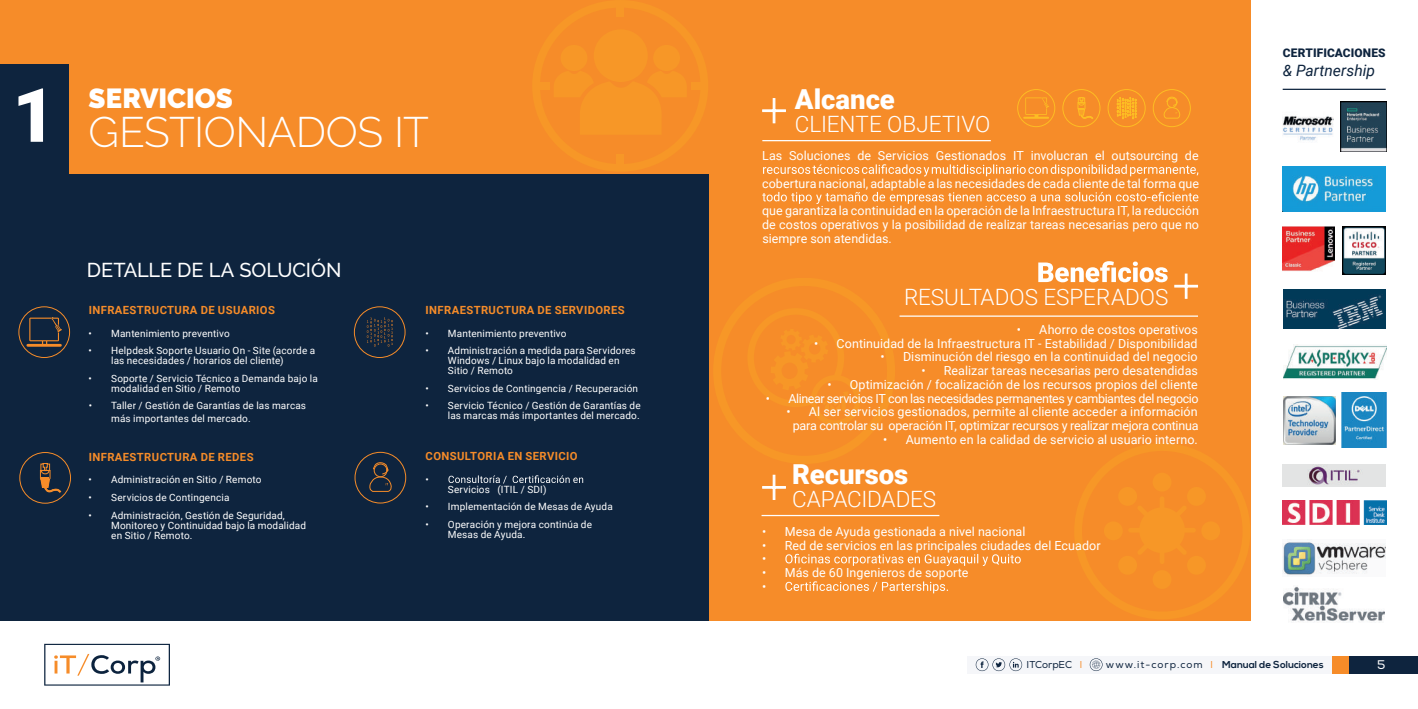
<style>
.page{position:relative;width:1418px;height:709px;background:#fff}
.page>*{position:absolute;margin:0;border:0;box-sizing:border-box;transform-origin:0 0}
.t1{font:300 42.5px "Raleway";letter-spacing:-.015em;color:#fff}
.t2{font:900 27.5px "Roboto";color:#fff}
.t3{font:900 27.5px "Raleway";color:#fff}
.t4{font:300 22.5px "Roboto";letter-spacing:-.005em;color:#fff}
.t5{font:500 20px "Raleway";letter-spacing:-.005em;color:#fff}
.t6{font:italic 15.62px "Roboto";color:#0e243e}
.t7{font:12.5px/13.8px "Roboto";letter-spacing:.005em;color:#fff}
.t8{font:12.5px "Roboto";letter-spacing:-.035em;color:#fff}
.t9{font:12.5px "Nexa";color:#fff}
.t10{font:900 11.88px "Roboto";letter-spacing:.01em;color:#0e243e}
.t11{font:700 11.25px "Roboto";letter-spacing:.035em;color:#f68c29}
.t12{font:10px/10px "Roboto";letter-spacing:.015em;color:#fff}
.t13{font:700 10px "Nexa";color:#0e243e}
.t14{font:10px "Nexa";letter-spacing:-.005em;color:#0e243e}
.s1{font-family:"Roboto";font-weight:900;font-size:75px}
.s2{color:#f68c29}
.s3{font-weight:400}
.s4{font-weight:400;color:#f68c29}
</style>
<div class="page">
<svg style="left:44px;top:644px;width:126px;height:41px"></svg>
<div style="left:0;top:0;width:709px;height:620px;background:#f68c29"></div>
<div style="left:0;top:174px;width:709px;height:446px;background:#0e243e"></div>
<svg style="left:448px;top:475px;width:135px;height:8px"></svg>
<div style="left:354px;top:306px;width:51px;height:52px;border:1px solid #f68c29;border-radius:50%"></div>
<svg style="left:367px;top:317px;width:25px;height:30px"></svg>
<div style="left:18px;top:306px;width:52px;height:52px;border:1px solid #f68c29;border-radius:50%"></div>
<svg style="left:27px;top:317px;width:35px;height:30px"></svg>
<div style="left:19px;top:452px;width:52px;height:51px;border:1px solid #f68c29;border-radius:50%"></div>
<svg style="left:40px;top:463px;width:21px;height:30px"></svg>
<div style="left:354px;top:452px;width:52px;height:51px;border:1px solid #f68c29;border-radius:50%"></div>
<svg style="left:369px;top:462px;width:23px;height:30px"></svg>
<div style="left:0;top:64px;width:69px;height:118px;background:#0e243e"></div>
<svg style="left:533px;top:0;width:175px;height:171px"></svg>
<div style="left:1348px;top:656px;width:69px;height:17px;background:#0e243e"></div>
<div style="left:1331px;top:656px;width:17px;height:17px;background:#f68c29"></div>
<div style="left:966px;top:656px;width:365px;height:17px;background:#f5f6f9"></div>
<svg style="left:975px;top:658px;width:47px;height:13px"></svg>
<svg style="left:1089px;top:658px;width:13px;height:13px"></svg>
<div style="left:709px;top:0;width:541px;height:620px;background:#f68c29"></div>
<img style="left:1283px;top:289px;width:102px;height:40px">
<svg style="left:762px;top:98px;width:24px;height:26px"></svg>
<hr style="left:762px;top:140px;width:228px;height:1px;background:#fff">
<hr style="left:1282px;top:89px;width:103px;height:1px;background:#0e243e">
<div style="left:1017px;top:89px;width:38px;height:38px;border:1px solid #fdbd23;border-radius:50%"></div>
<svg style="left:1023px;top:97px;width:26px;height:22px"></svg>
<div style="left:1062px;top:89px;width:38px;height:38px;border:1px solid #fdbd23;border-radius:50%"></div>
<svg style="left:1077px;top:97px;width:16px;height:22px"></svg>
<div style="left:1107px;top:89px;width:38px;height:38px;border:1px solid #fdbd23;border-radius:50%"></div>
<svg style="left:1116px;top:97px;width:20px;height:22px"></svg>
<div style="left:1152px;top:89px;width:38px;height:38px;border:1px solid #fdbd23;border-radius:50%"></div>
<svg style="left:1163px;top:97px;width:17px;height:22px"></svg>
<svg style="left:714px;top:278px;width:181px;height:186px"></svg>
<svg style="left:1174px;top:273px;width:24px;height:26px"></svg>
<svg style="left:1038px;top:261px;width:129px;height:21px"></svg>
<hr style="left:899px;top:315px;width:298px;height:2px;background:#fff">
<svg style="left:1075px;top:444px;width:175px;height:175px"></svg>
<svg style="left:785px;top:554px;width:235px;height:12px"></svg>
<svg style="left:785px;top:581px;width:163px;height:12px"></svg>
<svg style="left:762px;top:474px;width:24px;height:26px"></svg>
<hr style="left:761px;top:515px;width:178px;height:1px;background:#fff">
<svg style="left:763px;top:164px;width:435px;height:12px"></svg>
<svg style="left:762px;top:192px;width:436px;height:12px"></svg>
<img style="left:1282px;top:500px;width:103px;height:24px">
<img style="left:1283px;top:345px;width:102px;height:34px">
<img style="left:1282px;top:166px;width:103px;height:45px">
<img style="left:1282px;top:464px;width:103px;height:22px">
<img style="left:1342px;top:227px;width:43px;height:47px">
<img style="left:1283px;top:396px;width:51px;height:48px">
<img style="left:1340px;top:101px;width:45px;height:50px">
<img style="left:1282px;top:227px;width:52px;height:44px">
<img style="left:1282px;top:116px;width:51px;height:25px">
<img style="left:1341px;top:392px;width:44px;height:55px">
<img style="left:1282px;top:539px;width:103px;height:37px">
<img style="left:1283px;top:586px;width:101px;height:36px">
<h1 class="t1" style="left:12px;top:107px;width:418px"><span class="s1">1</span> GESTIONADOS IT</h1>
<h2 class="t3" style="left:89px;top:83px;width:145px">SERVICIOS</h2>
<h3 class="t5" style="left:87px;top:258px;width:256px">DETALLE DE LA SOLUCIÓN</h3>
<p class="t11" style="left:89px;top:302px;width:188px">INFRAESTRUCTURA DE USUARIOS</p>
<p class="t12" style="left:89px;top:328px;width:143px">• Mantenimiento preventivo</p>
<p class="t12" style="left:111px;top:345px;width:206px;text-indent:-22px">• Helpdesk Soporte Usuario On - Site (acorde a las necesidades / horarios del cliente)</p>
<p class="t12" style="left:111px;top:373px;width:208px;text-indent:-22px">• Soporte / Servicio Técnico a Demanda bajo la modalidad en Sitio / Remoto</p>
<p class="t12" style="left:111px;top:399px;width:196px;line-height:12.5px;text-indent:-22px">• Taller / Gestión de Garantías de las marcas más importantes del mercado.</p>
<p class="t11" style="left:89px;top:449px;width:166px">INFRAESTRUCTURA DE REDES</p>
<p class="t12" style="left:89px;top:474px;width:174px">• Administración en Sitio / Remoto</p>
<p class="t12" style="left:89px;top:492px;width:142px">• Servicios de Contingencia</p>
<p class="t12" style="left:111px;top:509px;width:196px;text-indent:-23px">• Administración, Gestión de Seguridad,<br>Monitoreo y Continuidad bajo la modalidad en Sitio / Remoto.</p>
<p class="t11" style="left:425px;top:302px;width:201px">INFRAESTRUCTURA DE SERVIDORES</p>
<p class="t12" style="left:425px;top:328px;width:143px">• Mantenimiento preventivo</p>
<p class="t12" style="left:448px;top:345px;width:189px;text-indent:-22px">• Administración a medida para Servidores<br>Windows / Linux bajo la modalidad en<br>Sitio / Remoto</p>
<p class="t12" style="left:425px;top:383px;width:214px">• Servicios de Contingencia / Recuperación</p>
<p class="t12" style="left:425px;top:400px;width:217px;text-align:right">• Servicio Técnico / Gestión de Garantías de las marcas más importantes del mercado.</p>
<p class="t11" style="left:425px;top:448px;width:154px">CONSULTORIA EN SERVICIO</p>
<p class="t12" style="left:425px;top:474px;width:5px">•</p>
<p class="t12" style="left:448px;top:484px;width:100px">Servicios (ITIL / SDI)</p>
<p class="t12" style="left:425px;top:501px;width:189px">• Implementación de Mesas de Ayuda</p>
<p class="t12" style="left:448px;top:519px;width:146px;text-indent:-22px">• Operación y mejora continúa de<br>Mesas de Ayuda.</p>
<h2 class="t2" style="left:795px;top:80px;width:101px">Alcance</h2>
<h3 class="t4" style="left:795px;top:108px;width:197px">CLIENTE OBJETIVO</h3>
<p class="t7" style="left:762px;top:148px;width:438px">Las Soluciones de Servicios Gestionados IT involucran el outsourcing de</p>
<p class="t7" style="left:762px;top:176px;width:438px">cobertura nacional, adaptable a las necesidades de cada cliente de tal forma que</p>
<p class="t7" style="left:762px;top:203px;width:438px;text-align:justify">que garantiza la continuidad en la operación de la Infraestructura IT, la reducción de costos operativos y la posibilidad de realizar tareas necesarias pero que no siempre son atendidas.</p>
<h3 class="t4" style="left:904px;top:281px;width:266px">RESULTADOS ESPERADOS</h3>
<p class="t7" style="left:1016px;top:322px;width:183px">• Ahorro de costos operativos</p>
<p class="t7" style="left:814px;top:336px;width:385px">• Continuidad de la Infraestructura IT - Estabilidad / Disponibilidad</p>
<p class="t7" style="left:880px;top:349px;width:319px">• Disminución del riesgo en la continuidad del negocio</p>
<p class="t7" style="left:921px;top:363px;width:278px">• Realizar tareas necesarias pero desatendidas</p>
<p class="t7" style="left:827px;top:377px;width:372px">• Optimización / focalización de los recursos propios del cliente</p>
<p class="t8" style="left:766px;top:389px;width:434px">• Alinear servicios IT con las necesidades permanentes y cambiantes del negocio</p>
<p class="t7" style="left:786px;top:404px;width:413px;text-align:center">• Al ser servicios gestionados, permite al cliente acceder a información para controlar su operación IT, optimizar recursos y realizar mejora continua</p>
<p class="t7" style="left:883px;top:432px;width:316px">• Aumento en la calidad de servicio al usuario interno.</p>
<h2 class="t2" style="left:792px;top:455px;width:118px">Recursos</h2>
<h3 class="t4" style="left:792px;top:483px;width:145px">CAPACIDADES</h3>
<p class="t7" style="left:762px;top:524px;width:265px">• Mesa de Ayuda gestionada a nivel nacional</p>
<p class="t7" style="left:762px;top:538px;width:340px">• Red de servicios en las principales ciudades del Ecuador •</p>
<p class="t7" style="left:762px;top:565px;width:208px">• Más de 60 Ingenieros de soporte •</p>
<p class="t10" style="left:1282px;top:45px;width:104px">CERTIFICACIONES</p>
<p class="t6" style="left:1282px;top:59px;width:94px">&amp; Partnership</p>
<p class="t14" style="left:1026px;top:658px;width:57px">ITCorpEC <span class="s2">l</span></p>
<p class="t13" style="left:1105px;top:658px;width:219px"><span class="s3">www.it-corp.com</span> <span class="s4">l</span> Manual de Soluciones</p>
<p class="t9" style="left:1376px;top:657px;width:10px">5</p>
</div>
